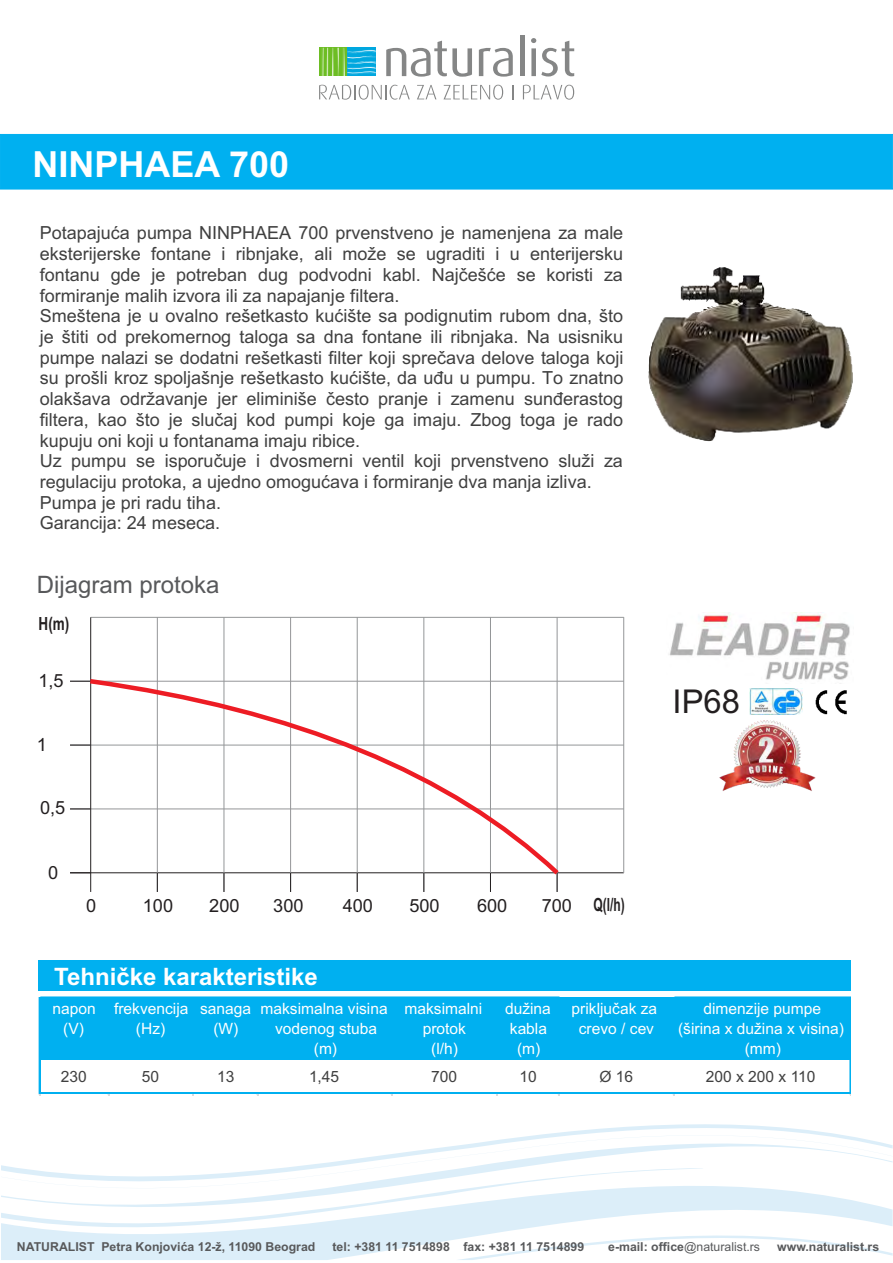
<style>
.page{position:relative;width:893px;height:1263px;background:#fff}
.page>*{position:absolute;margin:0;border:0;box-sizing:border-box;transform-origin:0 0}
.t1{font:700 36px "Arial";color:#fff}
.t2{font:32.85px "Arial";color:#231f20}
.t3{font:700 24px "Arial";color:#fff}
.t4{font:24px "Arial";color:#58595b}
.t5{font:18.15px "Arial";color:#231f20}
.t6{font:700 18.15px "Arial";color:#231f20;scale:.66 1}
.t7{font:700 18.15px "Arial";color:#231f20;scale:.74 1}
.t8{font:18px/20.7px "Arial";color:#404040}
.t9{font:15.6px/20.4px "Arial";color:#fff;text-align:center}
.t10{font:15.6px "Arial";color:#404040}
.t11{font:700 12.3px "Arial";color:#58595b}
.t12{font:12.3px "Arial";color:#58595b}
.s1{font-weight:400}
.s2{font-weight:700}
</style>
<div class="page">
<svg style="left:386px;top:41px;width:86px;height:36px"></svg>
<svg style="left:479px;top:48px;width:34px;height:29px"></svg>
<hr style="left:520px;top:36px;width:4px;height:40px;background:#858686">
<svg style="left:531px;top:38px;width:43px;height:39px"></svg>
<div style="left:319px;top:48px;width:28px;height:28px;background:#6dbd24"></div>
<svg style="left:322px;top:48px;width:54px;height:28px"></svg>
<svg style="left:319px;top:85px;width:91px;height:15px"></svg>
<svg style="left:417px;top:85px;width:19px;height:14px"></svg>
<svg style="left:443px;top:85px;width:60px;height:15px"></svg>
<svg style="left:512px;top:85px;width:1px;height:14px"></svg>
<svg style="left:523px;top:85px;width:51px;height:15px"></svg>
<svg style="left:600px;top:1124px;width:195px;height:5px"></svg>
<svg style="left:567px;top:1129px;width:254px;height:3px"></svg>
<svg style="left:1px;top:1132px;width:892px;height:128px"></svg>
<svg style="left:1px;top:1167px;width:702px;height:76px"></svg>
<svg style="left:456px;top:1221px;width:437px;height:39px"></svg>
<div style="left:0;top:134px;width:893px;height:55px;background:#00b0f0"></div>
<img style="left:815px;top:690px;width:32px;height:25px">
<img style="left:750px;top:688px;width:52px;height:27px">
<img style="left:719px;top:720px;width:97px;height:71px">
<img style="left:648px;top:267px;width:205px;height:175px">
<img style="left:669px;top:612px;width:181px;height:68px">
<hr style="left:70px;top:872px;width:554px;height:1px;background:#231f20">
<hr style="left:70px;top:809px;width:554px;height:1px;background:#949698">
<hr style="left:70px;top:745px;width:554px;height:1px;background:#949698">
<hr style="left:70px;top:681px;width:554px;height:1px;background:#949698">
<hr style="left:91px;top:617px;width:533px;height:1px;background:#949698">
<hr style="left:90px;top:617px;width:1px;height:275px;background:#231f20">
<hr style="left:157px;top:617px;width:1px;height:275px;background:#949698">
<hr style="left:224px;top:617px;width:1px;height:275px;background:#949698">
<hr style="left:290px;top:617px;width:1px;height:275px;background:#949698">
<hr style="left:357px;top:617px;width:1px;height:275px;background:#949698">
<hr style="left:424px;top:617px;width:1px;height:275px;background:#949698">
<hr style="left:490px;top:617px;width:1px;height:275px;background:#949698">
<hr style="left:557px;top:617px;width:1px;height:275px;background:#949698">
<hr style="left:623px;top:617px;width:1px;height:256px;background:#949698">
<svg style="left:70px;top:872px;width:15px;height:1px"></svg>
<svg style="left:70px;top:808px;width:15px;height:1px"></svg>
<svg style="left:70px;top:745px;width:15px;height:1px"></svg>
<svg style="left:70px;top:681px;width:15px;height:1px"></svg>
<svg style="left:157px;top:879px;width:1px;height:13px"></svg>
<svg style="left:224px;top:879px;width:1px;height:13px"></svg>
<svg style="left:290px;top:879px;width:1px;height:13px"></svg>
<svg style="left:357px;top:879px;width:1px;height:13px"></svg>
<svg style="left:423px;top:879px;width:1px;height:13px"></svg>
<svg style="left:490px;top:879px;width:1px;height:13px"></svg>
<svg style="left:557px;top:879px;width:1px;height:13px"></svg>
<svg style="left:85px;top:676px;width:478px;height:203px"></svg>
<div style="left:39px;top:997px;width:812px;height:62px;background:#00b0f0"></div>
<hr style="left:39px;top:997px;width:1px;height:97px;background:#00b0f0">
<hr style="left:40px;top:1092px;width:811px;height:1px;background:#00b0f0">
<hr style="left:40px;top:1093px;width:811px;height:1px;background:#00b0f0">
<hr style="left:850px;top:998px;width:1px;height:96px;background:#00b0f0">
<div style="left:38px;top:960px;width:813px;height:31px;background:#00b0f0"></div>
<h1 class="t1" style="left:32px;top:151px;width:258px">NINPHAEA 700</h1>
<p class="t8" style="left:40px;top:224px;width:585px">Potapajuća pumpa NINPHAEA 700 prvenstveno je namenjena za male eksterijerske fontane i ribnjake, ali može se ugraditi i u enterijersku fontanu gde je potreban dug podvodni kabl. Najčešće se koristi za formiranje malih izvora ili za napajanje filtera.<br>Smeštena je u ovalno rešetkasto kućište sa podignutim rubom dna, što je štiti od prekomernog taloga sa dna fontane ili ribnjaka. Na usisniku pumpe nalazi se dodatni rešetkasti filter koji sprečava delove taloga koji su prošli kroz spoljašnje rešetkasto kućište, da uđu u pumpu. To znatno olakšava održavanje jer eliminiše često pranje i zamenu sunđerastog filtera, kao što je slučaj kod pumpi koje ga imaju. Zbog toga je rado kupuju oni koji u fontanama imaju ribice.<br>Uz pumpu se isporučuje i dvosmerni ventil koji prvenstveno služi za regulaciju protoka, a ujedno omogućava i formiranje dva manja izliva.<br>Pumpa je pri radu tiha.<br>Garancija: 24 meseca.</p>
<h3 class="t4" style="left:37px;top:576px;width:184px">Dijagram protoka</h3>
<p class="t7" style="left:39px;top:617px;width:43px">H(m)</p>
<p class="t5" style="left:38px;top:673px;width:27px">1,5</p>
<p class="t5" style="left:37px;top:738px;width:12px">1</p>
<p class="t5" style="left:40px;top:801px;width:27px">0,5</p>
<p class="t5" style="left:48px;top:866px;width:12px">0</p>
<p class="t5" style="left:143px;top:899px;width:32px">100</p>
<p class="t5" style="left:273px;top:899px;width:32px">300</p>
<p class="t5" style="left:409px;top:899px;width:32px">500</p>
<p class="t6" style="left:542px;top:898px;width:128px"><span class="s1">700</span> Q(l/h)</p>
<p class="t5" style="left:86px;top:899px;width:12px">0</p>
<p class="t5" style="left:209px;top:899px;width:32px">200</p>
<p class="t5" style="left:343px;top:899px;width:32px">400</p>
<p class="t5" style="left:477px;top:899px;width:32px">600</p>
<h3 class="t3" style="left:54px;top:967px;width:265px">Tehničke karakteristike</h3>
<h2 class="t2" style="left:673px;top:689px;width:69px">IP68</h2>
<p class="t9" style="left:52px;top:999px;width:45px">napon (V)</p>
<p class="t9" style="left:114px;top:999px;width:76px">frekvencija (Hz)</p>
<p class="t9" style="left:200px;top:999px;width:53px">sanaga (W)</p>
<p class="t9" style="left:261px;top:999px;width:129px">maksimalna visina vodenog stuba (m)</p>
<p class="t9" style="left:405px;top:999px;width:79px">maksimalni protok<br>(l/h)</p>
<p class="t9" style="left:505px;top:999px;width:47px">dužina kabla (m)</p>
<p class="t9" style="left:572px;top:999px;width:87px">priključak za crevo / cev</p>
<p class="t9" style="left:678px;top:999px;width:168px">dimenzije pumpe<br>(širina x dužina x visina) (mm)</p>
<p class="t10" style="left:61px;top:1070px;width:27px">230</p>
<p class="t10" style="left:142px;top:1070px;width:19px">50</p>
<p class="t10" style="left:217px;top:1070px;width:19px">13</p>
<p class="t10" style="left:309px;top:1070px;width:32px">1,45</p>
<p class="t10" style="left:431px;top:1070px;width:27px">700</p>
<p class="t10" style="left:520px;top:1070px;width:19px">10</p>
<p class="t10" style="left:599px;top:1070px;width:35px">Ø 16</p>
<p class="t10" style="left:706px;top:1070px;width:111px">200 x 200 x 110</p>
<p class="t11" style="left:17px;top:1242px;width:300px">NATURALIST Petra Konjovića 12-ž, 11090 Beograd</p>
<p class="t11" style="left:333px;top:1242px;width:253px">tel: +381 11 7514898 fax: +381 11 7514899</p>
<p class="t12" style="left:608px;top:1242px;width:153px"><span class="s2">e-mail: office</span>@naturalist.rs</p>
<p class="t11" style="left:777px;top:1242px;width:104px">www.naturalist.rs</p>
</div>
